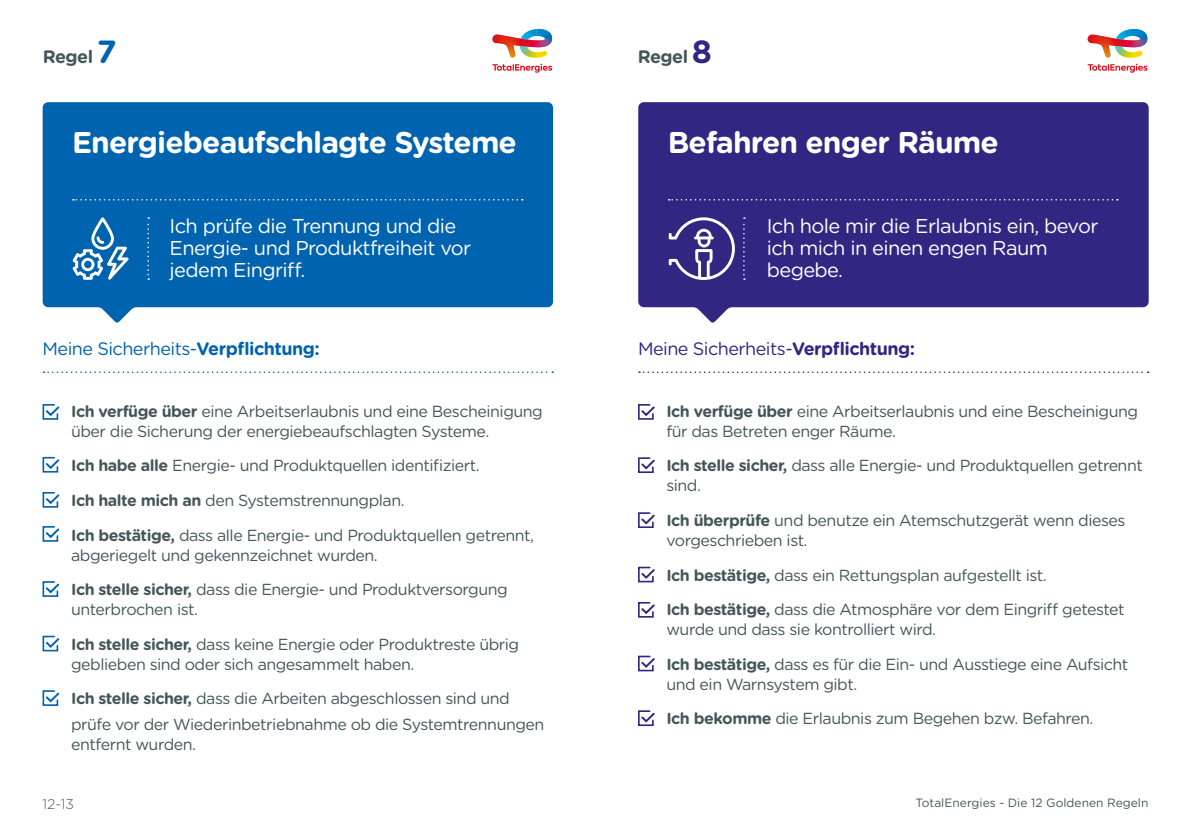
<style>
.page{position:relative;width:1191px;height:840px;background:#fff}
.page>*{position:absolute;margin:0;border:0;box-sizing:border-box;transform-origin:0 0}
.t1{font:700 32px "Gotham Rounded";color:#0063af}
.t2{font:700 32px "Gotham Rounded";color:#312783}
.t3{font:700 30px "Gotham Rounded";letter-spacing:-.03em;color:#fff}
.t4{font:20px/22px "Gotham Rounded";letter-spacing:-.03em;color:#fff}
.t5{font:18px "Gotham Rounded";letter-spacing:-.03em;color:#0063af}
.t6{font:18px "Gotham Rounded";letter-spacing:-.03em;color:#312783}
.t7{font:700 18px "Gotham Rounded";letter-spacing:-.03em;color:#45565a}
.t8{font:16px/20px "Gotham Rounded";letter-spacing:-.03em;color:#45565a}
.t9{font:300 14px "Gotham Rounded";color:#45565a}
.t10{font:12px "Gotham Rounded";color:#45565a}
.s1{font-weight:700}
</style>
<div class="page">
<svg style="left:43px;top:102px;width:510px;height:220px;background:#116db4"></svg>
<svg style="left:42px;top:581px;width:18px;height:16px"></svg>
<svg style="left:42px;top:635px;width:18px;height:17px"></svg>
<svg style="left:42px;top:690px;width:18px;height:16px"></svg>
<svg style="left:73px;top:199px;width:450px;height:1px"></svg>
<svg style="left:147px;top:217px;width:2px;height:63px"></svg>
<svg style="left:72px;top:217px;width:57px;height:63px"></svg>
<svg style="left:638px;top:102px;width:510px;height:220px;background:#3f368b"></svg>
<svg style="left:638px;top:602px;width:17px;height:16px"></svg>
<svg style="left:638px;top:655px;width:17px;height:16px"></svg>
<svg style="left:638px;top:710px;width:17px;height:16px"></svg>
<svg style="left:668px;top:199px;width:450px;height:1px"></svg>
<svg style="left:743px;top:217px;width:2px;height:63px"></svg>
<svg style="left:1087px;top:64px;width:60px;height:9px"></svg>
<img style="left:1087px;top:29px;width:60px;height:29px">
<svg style="left:492px;top:64px;width:60px;height:9px"></svg>
<img style="left:492px;top:29px;width:60px;height:29px">
<svg style="left:669px;top:217px;width:66px;height:63px"></svg>
<svg style="left:639px;top:371px;width:509px;height:2px"></svg>
<svg style="left:43px;top:371px;width:510px;height:2px"></svg>
<svg style="left:638px;top:404px;width:17px;height:16px"></svg>
<svg style="left:638px;top:457px;width:17px;height:16px"></svg>
<svg style="left:638px;top:512px;width:17px;height:16px"></svg>
<svg style="left:638px;top:566px;width:17px;height:17px"></svg>
<svg style="left:42px;top:404px;width:18px;height:16px"></svg>
<svg style="left:42px;top:456px;width:18px;height:17px"></svg>
<svg style="left:42px;top:492px;width:18px;height:16px"></svg>
<svg style="left:42px;top:526px;width:18px;height:16px"></svg>
<p class="t7" style="left:43px;top:43px;width:52px">Regel</p>
<p class="t1" style="left:97px;top:28px;width:21px">7</p>
<p class="t7" style="left:638px;top:43px;width:52px">Regel</p>
<p class="t2" style="left:691px;top:28px;width:22px">8</p>
<p class="t3" style="left:72px;top:120px;width:446px">Energiebeaufschlagte Systeme</p>
<p class="t4" style="left:169px;top:214px;width:303px">Ich prüfe die Trennung und die<br>Energie- und Produktfreiheit vor jedem Eingriff.</p>
<p class="t3" style="left:668px;top:120px;width:332px">Befahren enger Räume</p>
<p class="t4" style="left:766px;top:214px;width:333px">Ich hole mir die Erlaubnis ein, bevor ich mich in einen engen Raum begebe.</p>
<p class="t5" style="left:43px;top:336px;width:279px">Meine Sicherheits-<span class="s1">Verpflichtung:</span></p>
<p class="t6" style="left:638px;top:336px;width:279px">Meine Sicherheits-<span class="s1">Verpflichtung:</span></p>
<p class="t8" style="left:71px;top:400px;width:473px"><span class="s1">Ich verfüge über</span> eine Arbeitserlaubnis und eine Bescheinigung über die Sicherung der energiebeaufschlagten Systeme.</p>
<p class="t8" style="left:71px;top:455px;width:410px"><span class="s1">Ich habe alle</span> Energie- und Produktquellen identifiziert.</p>
<p class="t8" style="left:71px;top:489px;width:335px"><span class="s1">Ich halte mich an</span> den Systemstrennungplan.</p>
<p class="t8" style="left:71px;top:524px;width:464px"><span class="s1">Ich bestätige,</span> dass alle Energie- und Produktquellen getrennt, abgeriegelt und gekennzeichnet wurden.</p>
<p class="t8" style="left:71px;top:578px;width:438px"><span class="s1">Ich stelle sicher,</span> dass die Energie- und Produktversorgung unterbrochen ist.</p>
<p class="t8" style="left:71px;top:633px;width:449px"><span class="s1">Ich stelle sicher,</span> dass keine Energie oder Produktreste übrig geblieben sind oder sich angesammelt haben.</p>
<p class="t8" style="left:71px;top:684px;width:475px;line-height:26px"><span class="s1">Ich stelle sicher,</span> dass die Arbeiten abgeschlossen sind und prüfe vor der Wiederinbetriebnahme ob die Systemtrennungen</p>
<p class="t8" style="left:71px;top:733px;width:126px">entfernt wurden.</p>
<p class="t9" style="left:43px;top:793px;width:33px">12-13</p>
<p class="t8" style="left:666px;top:400px;width:473px"><span class="s1">Ich verfüge über</span> eine Arbeitserlaubnis und eine Bescheinigung für das Betreten enger Räume.</p>
<p class="t8" style="left:666px;top:455px;width:478px"><span class="s1">Ich stelle sicher,</span> dass alle Energie- und Produktquellen getrennt sind.</p>
<p class="t8" style="left:666px;top:509px;width:461px"><span class="s1">Ich überprüfe</span> und benutze ein Atemschutzgerät wenn dieses vorgeschrieben ist.</p>
<p class="t8" style="left:666px;top:564px;width:382px"><span class="s1">Ich bestätige,</span> dass ein Rettungsplan aufgestellt ist.</p>
<p class="t8" style="left:666px;top:598px;width:460px"><span class="s1">Ich bestätige,</span> dass die Atmosphäre vor dem Eingriff getestet wurde und dass sie kontrolliert wird.</p>
<p class="t8" style="left:666px;top:653px;width:463px"><span class="s1">Ich bestätige,</span> dass es für die Ein- und Ausstiege eine Aufsicht und ein Warnsystem gibt.</p>
<p class="t8" style="left:666px;top:707px;width:429px"><span class="s1">Ich bekomme</span> die Erlaubnis zum Begehen bzw. Befahren.</p>
<p class="t10" style="left:915px;top:794px;width:234px">TotalEnergies - Die 12 Goldenen Regeln</p>
</div>
